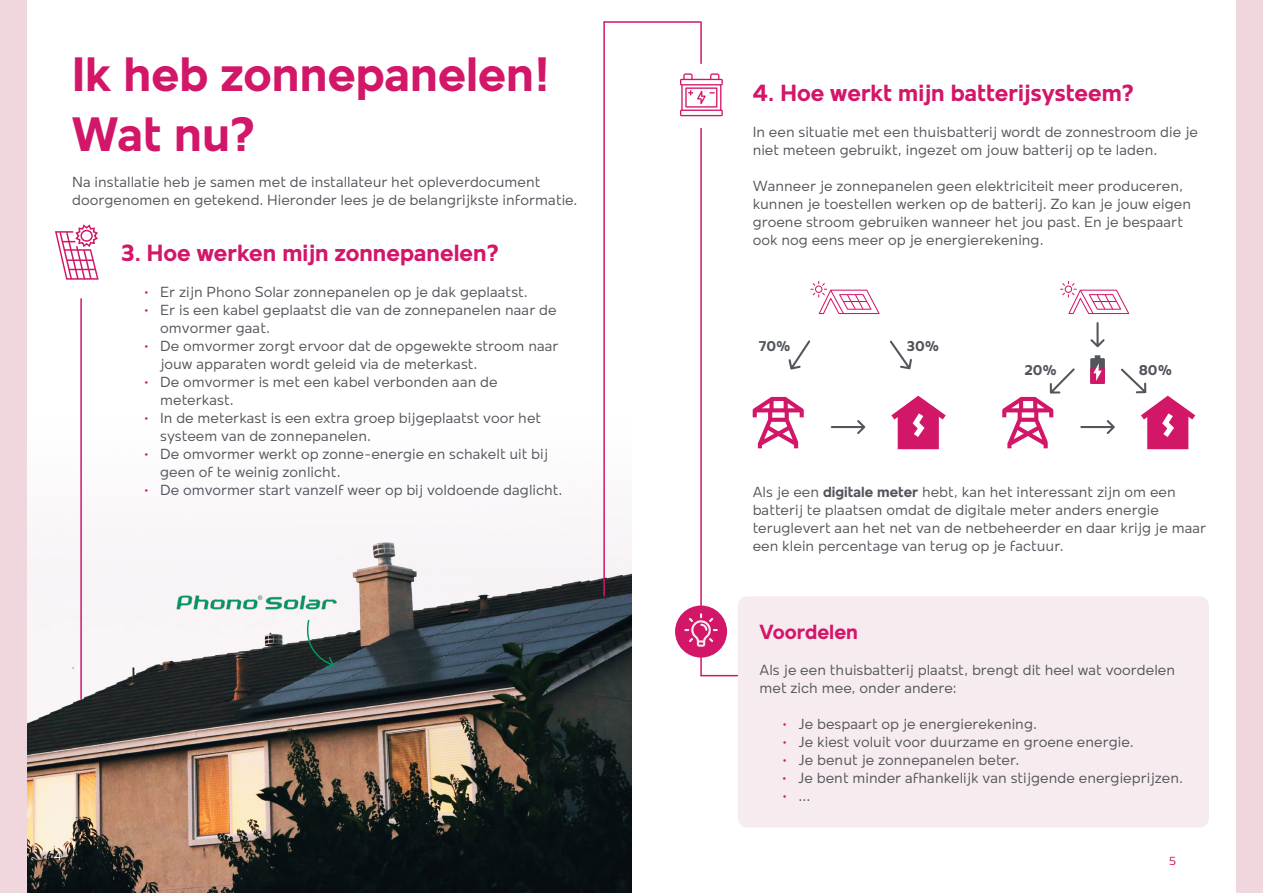
<style>
.page{position:relative;width:1263px;height:893px;background:#fff}
.page>*{position:absolute;margin:0;border:0;box-sizing:border-box;transform-origin:0 0}
.t1{font:700 49.5px/59.4px "Mollen Personal Use";color:#d21668}
.t2{font:700 24px "Mollen Personal Use";color:#d21668}
.t3{font:700 21px "Mollen Personal Use";color:#d21668}
.t4{font:15px/18px "Mollen Personal Use";color:#52555b}
.t5{font:700 14.55px "Mollen Personal Use";color:#52555b}
.t6{font:12px "Mollen Personal Use";color:#d21668}
.t7{font:12px "Mollen Personal Use";color:#fff}
.s1{color:#d21668}
.s2{font-weight:700}
</style>
<div class="page">
<img style="left:27px;top:530px;width:604px;height:363px">
<svg style="left:55px;top:224px;width:44px;height:56px"></svg>
<hr style="left:80px;top:299px;width:2px;height:400px;background:#d21668">
<hr style="left:603px;top:22px;width:2px;height:574px;background:#d21668">
<hr style="left:700px;top:22px;width:2px;height:41px;background:#d21668">
<hr style="left:700px;top:129px;width:2px;height:480px;background:#d21668">
<hr style="left:700px;top:653px;width:2px;height:23px;background:#d21668">
<hr style="left:701px;top:675px;width:172px;height:1px;background:#d21668">
<hr style="left:604px;top:21px;width:96px;height:2px;background:#d21668">
<div style="left:0;top:0;width:27px;height:893px;background:#f0d7dd"></div>
<img style="left:172px;top:593px;width:169px;height:19px">
<svg style="left:680px;top:73px;width:43px;height:43px"></svg>
<svg style="left:300px;top:619px;width:35px;height:51px"></svg>
<div style="left:1236px;top:0;width:27px;height:893px;background:#f0d7dd"></div>
<div style="left:738px;top:596px;width:471px;height:231px;background:#f6ebee;border-radius:9px"></div>
<svg style="left:831px;top:420px;width:34px;height:14px"></svg>
<svg style="left:890px;top:341px;width:22px;height:28px"></svg>
<svg style="left:788px;top:340px;width:22px;height:30px"></svg>
<svg style="left:891px;top:396px;width:55px;height:53px"></svg>
<svg style="left:753px;top:397px;width:51px;height:51px"></svg>
<svg style="left:810px;top:281px;width:70px;height:33px"></svg>
<svg style="left:1060px;top:281px;width:69px;height:33px"></svg>
<svg style="left:1090px;top:322px;width:15px;height:25px"></svg>
<svg style="left:1121px;top:369px;width:74px;height:80px"></svg>
<svg style="left:1002px;top:355px;width:113px;height:93px"></svg>
<div style="left:675px;top:605px;width:52px;height:53px;background:#d21668;border-radius:50%"></div>
<svg style="left:684px;top:613px;width:34px;height:34px"></svg>
<h1 class="t1" style="left:72px;top:44px;width:480px">Ik heb zonnepanelen!<br>Wat nu?</h1>
<p class="t4" style="left:72px;top:172px;width:507px">Na installatie heb je samen met de installateur het opleverdocument doorgenomen en getekend. Hieronder lees je de belangrijkste informatie.</p>
<h2 class="t2" style="left:121px;top:239px;width:379px">3. Hoe werken mijn zonnepanelen?</h2>
<p class="t4" style="left:144px;top:283px;width:386px"><span class="s1">•</span> Er zijn Phono Solar zonnepanelen op je dak geplaatst.</p>
<p class="t4" style="left:160px;top:301px;width:398px;text-indent:-16px"><span class="s1">•</span> Er is een kabel geplaatst die van de zonnepanelen naar de omvormer gaat.</p>
<p class="t4" style="left:160px;top:337px;width:400px;text-indent:-16px"><span class="s1">•</span> De omvormer zorgt ervoor dat de opgewekte stroom naar jouw apparaten wordt geleid via de meterkast.</p>
<p class="t4" style="left:160px;top:373px;width:339px;text-indent:-16px"><span class="s1">•</span> De omvormer is met een kabel verbonden aan de meterkast.</p>
<p class="t4" style="left:160px;top:409px;width:383px;text-indent:-16px"><span class="s1">•</span> In de meterkast is een extra groep bijgeplaatst voor het systeem van de zonnepanelen.</p>
<p class="t4" style="left:160px;top:445px;width:389px;text-indent:-16px"><span class="s1">•</span> De omvormer werkt op zonne-energie en schakelt uit bij geen of te weinig zonlicht.</p>
<p class="t4" style="left:144px;top:481px;width:420px"><span class="s1">•</span> De omvormer start vanzelf weer op bij voldoende daglicht.</p>
<p class="t7" style="left:54px;top:849px;width:10px">4</p>
<h2 class="t2" style="left:753px;top:79px;width:383px">4. Hoe werkt mijn batterijsysteem?</h2>
<p class="t4" style="left:753px;top:123px;width:447px">In een situatie met een thuisbatterij wordt de zonnestroom die je niet meteen gebruikt, ingezet om jouw batterij op te laden.</p>
<p class="t4" style="left:753px;top:177px;width:440px">Wanneer je zonnepanelen geen elektriciteit meer produceren, kunnen je toestellen werken op de batterij. Zo kan je jouw eigen groene stroom gebruiken wanneer het jou past. En je bespaart ook nog eens meer op je energierekening.</p>
<p class="t5" style="left:759px;top:337px;width:33px">70%</p>
<p class="t5" style="left:907px;top:337px;width:34px">30%</p>
<p class="t5" style="left:1024px;top:362px;width:34px">20%</p>
<p class="t5" style="left:1139px;top:362px;width:35px">80%</p>
<p class="t4" style="left:753px;top:483px;width:455px">Als je een <span class="s2">digitale meter</span> hebt, kan het interessant zijn om een batterij te plaatsen omdat de digitale meter anders energie teruglevert aan het net van de netbeheerder en daar krijg je maar een klein percentage van terug op je factuur.</p>
<h3 class="t3" style="left:759px;top:620px;width:100px">Voordelen</h3>
<p class="t4" style="left:759px;top:661px;width:417px">Als je een thuisbatterij plaatst, brengt dit heel wat voordelen met zich mee, onder andere:</p>
<p class="t4" style="left:782px;top:715px;width:257px"><span class="s1">•</span> Je bespaart op je energierekening.</p>
<p class="t4" style="left:782px;top:733px;width:353px"><span class="s1">•</span> Je kiest voluit voor duurzame en groene energie.</p>
<p class="t4" style="left:782px;top:751px;width:239px"><span class="s1">•</span> Je benut je zonnepanelen beter.</p>
<p class="t4" style="left:782px;top:769px;width:403px"><span class="s1">•</span> Je bent minder afhankelijk van stijgende energieprijzen.</p>
<p class="t4" style="left:782px;top:787px;width:30px"><span class="s1">•</span> ...</p>
<p class="t6" style="left:1169px;top:854px;width:9px">5</p>
</div>
